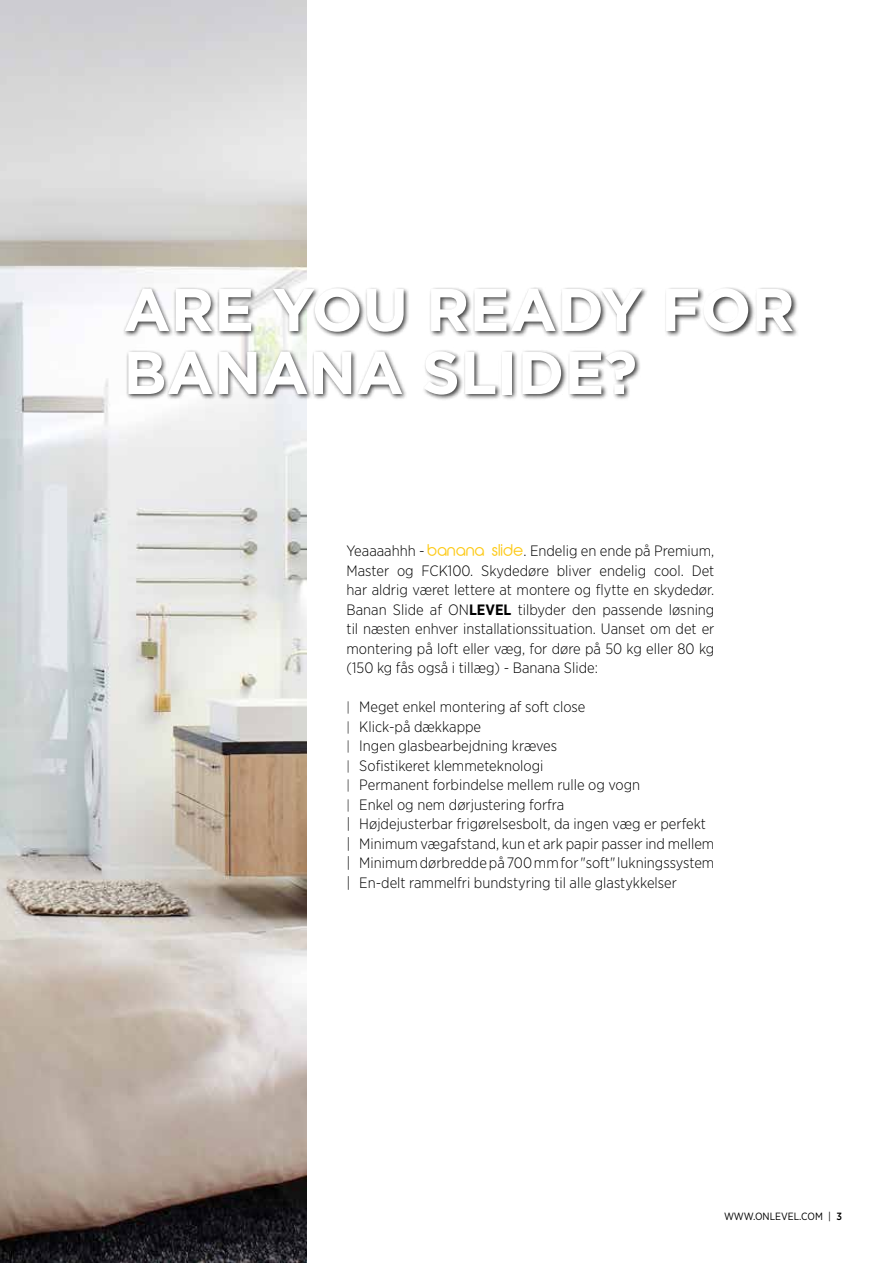
<style>
.page{position:relative;width:893px;height:1263px;background:#fff}
.page>*{position:absolute;margin:0;border:0;box-sizing:border-box;transform-origin:0 0}
.t1{font:700 60px/63px "Gotham";color:#fff}
.t2{font:300 15px/19.5px "Gotham Narrow";color:#000;text-align:justify}
.t3{font:10.5px "Gotham Narrow";color:#000}
.s1{font-family:"Abeatby Kai";font-weight:400;color:#fdca18}
.s2{font-weight:700}
.s3{font-size:13.5px}
.s4{font-weight:500}
</style>
<div class="page">
<img style="left:0;top:0;width:306px;height:1263px">
<div style="left:123px;top:286px;width:676px;height:115px;background:#000;opacity:.75"></div>
<h1 class="t1" style="left:123px;top:278px;width:673px">ARE YOU READY FOR<br>BANANA SLIDE?</h1>
<p class="t2" style="left:347px;top:541px;width:369px">Yeaaaahhh - <span class="s1">banana slide</span>. Endelig en ende på Premium, Master og FCK100. Skydedøre bliver endelig cool. Det har aldrig været lettere at montere og flytte en skydedør.<br>Banan Slide af ON<span class="s2">LEVEL</span> tilbyder den passende løsning til næsten enhver installationssituation. Uanset om det er montering på loft eller væg, for døre på 50 kg eller 80 kg (150 kg fås også i tillæg) - Banana Slide:</p>
<p class="t2" style="left:347px;top:697px;width:369px;text-align:left"><span class="s3">|</span> Meget enkel montering af soft close<br><span class="s3">|</span> Klick-på dækkappe<br><span class="s3">|</span> Ingen glasbearbejdning kræves<br><span class="s3">|</span> Sofistikeret klemmeteknologi<br><span class="s3">|</span> Permanent forbindelse mellem rulle og vogn<br><span class="s3">|</span> Enkel og nem dørjustering forfra<br>| Højdejusterbar frigørelsesbolt, da ingen væg er perfekt<br>| Minimum vægafstand, kun et ark papir passer ind mellem | Minimum dørbredde på 700 mm for "soft" lukningssystem | En-delt rammelfri bundstyring til alle glastykkelser</p>
<p class="t3" style="left:724px;top:1210px;width:119px">WWW.ONLEVEL.COM | <span class="s4">3</span></p>
</div>
